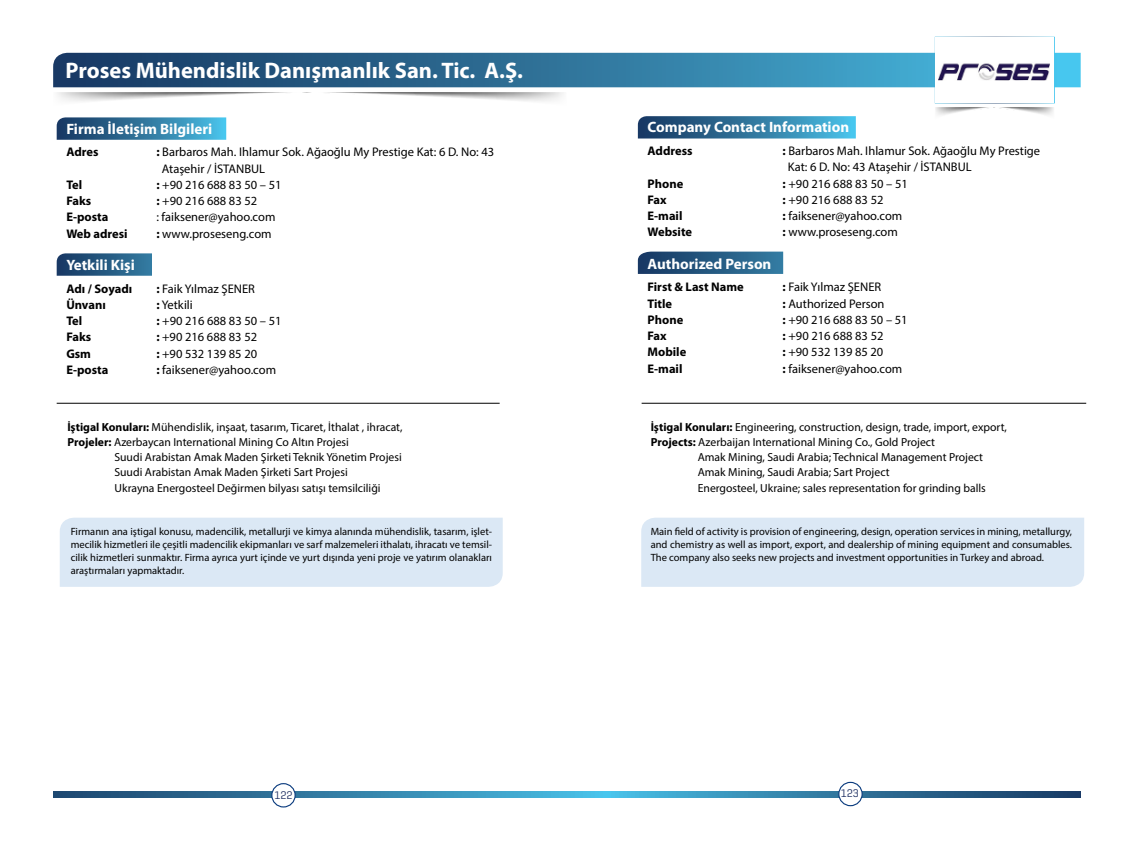
<style>
.page{position:relative;width:1134px;height:851px;background:#fff}
.page>*{position:absolute;margin:0;border:0;box-sizing:border-box;transform-origin:0 0}
.t1{font:700 22.5px "Myriad Pro";color:#fff}
.t2{font:700 15px "Myriad Pro";color:#fff}
.t3{font:12.5px/16.2px "Myriad Pro";color:#000}
.t4{font:700 12.5px "Myriad Pro";color:#000}
.t5{font:11.75px "Myriad Pro";color:#000}
.t6{font:11.25px "Geogrotesque";color:#1c2d60}
.t7{font:10.5px/12.9px "Myriad Pro";color:#000;text-align:justify}
.s1{font-weight:700}
</style>
<div class="page">
<svg style="left:53px;top:791px;width:1028px;height:6px;background:#317da4"></svg>
<div style="left:839px;top:782px;width:23px;height:23px;background:#fff;border-radius:50%"></div>
<div style="left:838px;top:781px;width:25px;height:25px;border:1px solid #fff;border-radius:50%"></div>
<div style="left:272px;top:783px;width:23px;height:23px;background:#fff;border-radius:50%"></div>
<div style="left:271px;top:783px;width:25px;height:24px;border:1px solid #fff;border-radius:50%"></div>
<svg style="left:57px;top:117px;width:169px;height:23px;background:#367ca3"></svg>
<svg style="left:57px;top:253px;width:95px;height:23px;background:#2c5f85"></svg>
<svg style="left:53px;top:53px;width:1028px;height:40px;background:#4a83a5"></svg>
<hr style="left:57px;top:403px;width:443px;height:1px;background:#000">
<div style="left:60px;top:517px;width:443px;height:69px;background:#dbe8f5"></div>
<svg style="left:638px;top:116px;width:218px;height:22px;background:#327aa1"></svg>
<svg style="left:638px;top:251px;width:145px;height:23px;background:#2c5f85"></svg>
<div style="left:935px;top:37px;width:120px;height:66px;background:#fff"></div>
<img style="left:935px;top:107px;width:119px;height:8px">
<hr style="left:642px;top:403px;width:444px;height:1px;background:#000">
<div style="left:641px;top:517px;width:443px;height:69px;background:#dbe8f5"></div>
<img style="left:938px;top:63px;width:111px;height:17px">
<h1 class="t1" style="left:66px;top:55px;width:459px">Proses Mühendislik Danışmanlık San. Tic. A.Ş.</h1>
<h2 class="t2" style="left:66px;top:119px;width:147px">Firma İletişim Bilgileri</h2>
<p class="t4" style="left:66px;top:144px;width:34px">Adres</p>
<p class="t3" style="left:162px;top:144px;width:334px;text-indent:-5px"><span class="s1">:</span> Barbaros Mah. Ihlamur Sok. Ağaoğlu My Prestige Kat: 6 D. No: 43<br>Ataşehir / İSTANBUL</p>
<p class="t4" style="left:66px;top:176px;width:17px">Tel</p>
<p class="t3" style="left:156px;top:176px;width:127px"><span class="s1">:</span> +90 216 688 83 50 – 51</p>
<p class="t4" style="left:66px;top:193px;width:26px">Faks</p>
<p class="t3" style="left:156px;top:192px;width:102px"><span class="s1">:</span> +90 216 688 83 52</p>
<p class="t4" style="left:66px;top:209px;width:44px">E-posta</p>
<p class="t3" style="left:156px;top:209px;width:121px">: faiksener@yahoo.com</p>
<p class="t4" style="left:66px;top:225px;width:63px">Web adresi</p>
<p class="t3" style="left:156px;top:225px;width:117px"><span class="s1">:</span> www.proseseng.com</p>
<h2 class="t2" style="left:66px;top:255px;width:70px">Yetkili Kişi</h2>
<p class="t4" style="left:66px;top:280px;width:67px">Adı / Soyadı</p>
<p class="t3" style="left:156px;top:280px;width:100px"><span class="s1">:</span> Faik Yılmaz ŞENER</p>
<p class="t4" style="left:66px;top:296px;width:41px">Ünvanı</p>
<p class="t3" style="left:156px;top:296px;width:38px"><span class="s1">:</span> Yetkili</p>
<p class="t4" style="left:66px;top:313px;width:17px">Tel</p>
<p class="t3" style="left:156px;top:312px;width:127px"><span class="s1">:</span> +90 216 688 83 50 – 51</p>
<p class="t4" style="left:66px;top:329px;width:26px">Faks</p>
<p class="t3" style="left:156px;top:329px;width:102px"><span class="s1">:</span> +90 216 688 83 52</p>
<p class="t4" style="left:66px;top:345px;width:26px">Gsm</p>
<p class="t3" style="left:156px;top:345px;width:102px"><span class="s1">:</span> +90 532 139 85 20</p>
<p class="t4" style="left:66px;top:361px;width:44px">E-posta</p>
<p class="t3" style="left:156px;top:361px;width:121px"><span class="s1">:</span> faiksener@yahoo.com</p>
<p class="t5" style="left:67px;top:419px;width:337px"><span class="s1">İştigal Konuları:</span> Mühendislik, inşaat, tasarım, Ticaret, İthalat , ihracat,</p>
<p class="t5" style="left:67px;top:435px;width:283px"><span class="s1">Projeler:</span> Azerbaycan International Mining Co Altın Projesi</p>
<p class="t5" style="left:114px;top:450px;width:289px">Suudi Arabistan Amak Maden Şirketi Teknik Yönetim Projesi</p>
<p class="t5" style="left:114px;top:465px;width:235px">Suudi Arabistan Amak Maden Şirketi Sart Projesi</p>
<p class="t5" style="left:114px;top:480px;width:268px">Ukrayna Energosteel Değirmen bilyası satışı temsilciliği</p>
<p class="t7" style="left:71px;top:525px;width:423px">Firmanın ana iştigal konusu, madencilik, metallurji ve kimya alanında mühendislik, tasarım, işlet&shy;mecilik hizmetleri ile çeşitli madencilik ekipmanları ve sarf malzemeleri ithalatı, ihracatı ve temsil&shy;cilik hizmetleri sunmaktır. Firma ayrıca yurt içinde ve yurt dışında yeni proje ve yatırım olanakları araştırmaları yapmaktadır.</p>
<h2 class="t2" style="left:647px;top:118px;width:203px">Company Contact Information</h2>
<p class="t4" style="left:647px;top:143px;width:47px">Address</p>
<p class="t3" style="left:788px;top:142px;width:254px;text-indent:-5px"><span class="s1">:</span> Barbaros Mah. Ihlamur Sok. Ağaoğlu My Prestige<br>Kat: 6 D. No: 43 Ataşehir / İSTANBUL</p>
<p class="t4" style="left:647px;top:175px;width:37px">Phone</p>
<p class="t3" style="left:782px;top:175px;width:127px"><span class="s1">:</span> +90 216 688 83 50 – 51</p>
<p class="t4" style="left:647px;top:191px;width:21px">Fax</p>
<p class="t3" style="left:782px;top:191px;width:102px"><span class="s1">:</span> +90 216 688 83 52</p>
<p class="t4" style="left:647px;top:208px;width:36px">E-mail</p>
<p class="t3" style="left:782px;top:207px;width:121px"><span class="s1">:</span> faiksener@yahoo.com</p>
<p class="t4" style="left:647px;top:224px;width:46px">Website</p>
<p class="t3" style="left:782px;top:224px;width:117px"><span class="s1">:</span> www.proseseng.com</p>
<h2 class="t2" style="left:647px;top:254px;width:125px">Authorized Person</h2>
<p class="t4" style="left:647px;top:279px;width:98px">First &amp; Last Name</p>
<p class="t3" style="left:782px;top:279px;width:100px"><span class="s1">:</span> Faik Yılmaz ŞENER</p>
<p class="t4" style="left:647px;top:295px;width:26px">Title</p>
<p class="t3" style="left:782px;top:295px;width:103px"><span class="s1">:</span> Authorized Person</p>
<p class="t4" style="left:647px;top:311px;width:37px">Phone</p>
<p class="t3" style="left:782px;top:311px;width:127px"><span class="s1">:</span> +90 216 688 83 50 – 51</p>
<p class="t4" style="left:647px;top:328px;width:21px">Fax</p>
<p class="t3" style="left:782px;top:327px;width:102px"><span class="s1">:</span> +90 216 688 83 52</p>
<p class="t4" style="left:647px;top:344px;width:40px">Mobile</p>
<p class="t3" style="left:782px;top:344px;width:102px"><span class="s1">:</span> +90 532 139 85 20</p>
<p class="t4" style="left:647px;top:360px;width:36px">E-mail</p>
<p class="t3" style="left:782px;top:360px;width:121px"><span class="s1">:</span> faiksener@yahoo.com</p>
<p class="t5" style="left:651px;top:419px;width:358px"><span class="s1">İştigal Konuları:</span> Engineering, construction, design, trade, import, export,</p>
<p class="t5" style="left:651px;top:435px;width:286px"><span class="s1">Projects:</span> Azerbaijan International Mining Co., Gold Project</p>
<p class="t5" style="left:698px;top:450px;width:287px">Amak Mining, Saudi Arabia; Technical Management Project</p>
<p class="t5" style="left:698px;top:465px;width:193px">Amak Mining, Saudi Arabia; Sart Project</p>
<p class="t5" style="left:698px;top:480px;width:290px">Energosteel, Ukraine; sales representation for grinding balls</p>
<p class="t7" style="left:651px;top:525px;width:423px">Main field of activity is provision of engineering, design, operation services in mining, metallurgy, and chemistry as well as import, export, and dealership of mining equipment and consumables.<br>The company also seeks new projects and investment opportunities in Turkey and abroad.</p>
<p class="t6" style="left:274px;top:787px;width:20px">122</p>
<p class="t6" style="left:841px;top:786px;width:20px">123</p>
</div>
